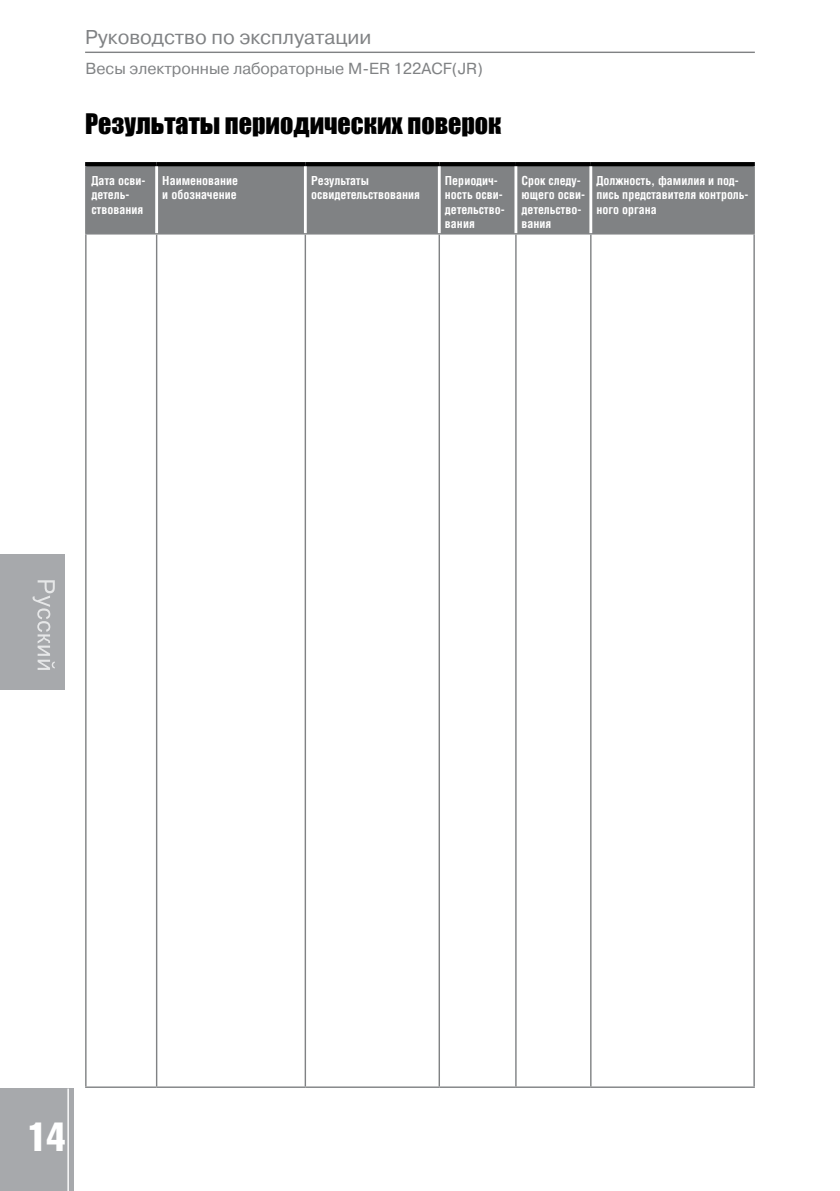
<style>
.page{position:relative;width:840px;height:1191px;background:#fff}
.page>*{position:absolute;margin:0;border:0;box-sizing:border-box;transform-origin:0 0}
.t1{font:40px "AG Letterica Compressed C";color:#fff}
.t2{font:26px "Impact";color:#000}
.t3{font:20px "Pragmatica C";color:#808284}
.t4{font:16px "Pragmatica C";color:#808284}
.t5{font:700 12px/14.4px "AG Letterica Condensed C";color:#fff}
</style>
<div class="page">
<hr style="left:85px;top:52px;width:669px;height:1px;background:#808284">
<div style="left:0;top:1088px;width:74px;height:103px;background:#a7a9ac"></div>
<hr style="left:67px;top:1088px;width:2px;height:103px;background:#fff">
<div style="left:0;top:554px;width:65px;height:135px;background:#a7a9ac"></div>
<svg style="left:33px;top:580px;width:22px;height:90px"></svg>
<div style="left:86px;top:166px;width:667px;height:67px;background:#808284"></div>
<hr style="left:85px;top:233px;width:71px;height:1px;background:#808284">
<hr style="left:85px;top:234px;width:1px;height:852px;background:#808284">
<hr style="left:156px;top:233px;width:149px;height:1px;background:#808284">
<hr style="left:156px;top:234px;width:1px;height:852px;background:#808284">
<hr style="left:305px;top:233px;width:134px;height:1px;background:#808284">
<hr style="left:304px;top:234px;width:2px;height:852px;background:#808284">
<hr style="left:439px;top:233px;width:76px;height:1px;background:#808284">
<hr style="left:438px;top:234px;width:2px;height:852px;background:#808284">
<hr style="left:515px;top:233px;width:75px;height:1px;background:#808284">
<hr style="left:515px;top:234px;width:1px;height:852px;background:#808284">
<hr style="left:590px;top:233px;width:164px;height:1px;background:#808284">
<hr style="left:589px;top:234px;width:2px;height:852px;background:#808284">
<hr style="left:753px;top:234px;width:1px;height:852px;background:#808284">
<hr style="left:85px;top:1086px;width:71px;height:2px;background:#808284">
<hr style="left:156px;top:1086px;width:149px;height:2px;background:#808284">
<hr style="left:305px;top:1086px;width:134px;height:2px;background:#808284">
<hr style="left:439px;top:1086px;width:76px;height:2px;background:#808284">
<hr style="left:515px;top:1086px;width:75px;height:2px;background:#808284">
<hr style="left:590px;top:1086px;width:164px;height:2px;background:#808284">
<svg style="left:85px;top:162px;width:71px;height:4px"></svg>
<svg style="left:156px;top:162px;width:149px;height:4px"></svg>
<svg style="left:305px;top:162px;width:134px;height:4px"></svg>
<svg style="left:439px;top:162px;width:76px;height:4px"></svg>
<svg style="left:515px;top:162px;width:75px;height:4px"></svg>
<svg style="left:590px;top:162px;width:164px;height:4px"></svg>
<hr style="left:85px;top:166px;width:1px;height:67px;background:#808284">
<hr style="left:753px;top:166px;width:1px;height:67px;background:#808284">
<hr style="left:155px;top:166px;width:3px;height:67px;background:#fff">
<hr style="left:304px;top:166px;width:2px;height:67px;background:#fff">
<hr style="left:437px;top:166px;width:3px;height:67px;background:#fff">
<hr style="left:514px;top:166px;width:3px;height:67px;background:#fff">
<hr style="left:589px;top:166px;width:3px;height:67px;background:#fff">
<h3 class="t3" style="left:85px;top:26px;width:287px">Руководство по эксплуатации</h3>
<h3 class="t4" style="left:85px;top:60px;width:398px">Весы электронные лабораторные M-ER 122ACF(JR)</h3>
<h2 class="t2" style="left:85px;top:104px;width:417px">Результаты периодических поверок</h2>
<p class="t5" style="left:91px;top:173px;width:55px">Дата осви&shy;детель&shy;ствования</p>
<p class="t5" style="left:162px;top:173px;width:77px">Наименование и обозначение</p>
<p class="t5" style="left:311px;top:173px;width:110px">Результаты освидетельствования</p>
<p class="t5" style="left:444px;top:173px;width:61px">Периодич&shy;ность осви&shy;детельство&shy;вания</p>
<p class="t5" style="left:521px;top:173px;width:65px">Срок следу&shy;ющего осви&shy;детельство&shy;вания</p>
<p class="t5" style="left:596px;top:173px;width:153px">Должность, фамилия и под&shy;пись представителя контроль&shy;ного органа</p>
<h1 class="t1" style="left:28px;top:1115px;width:39px">14</h1>
</div>
